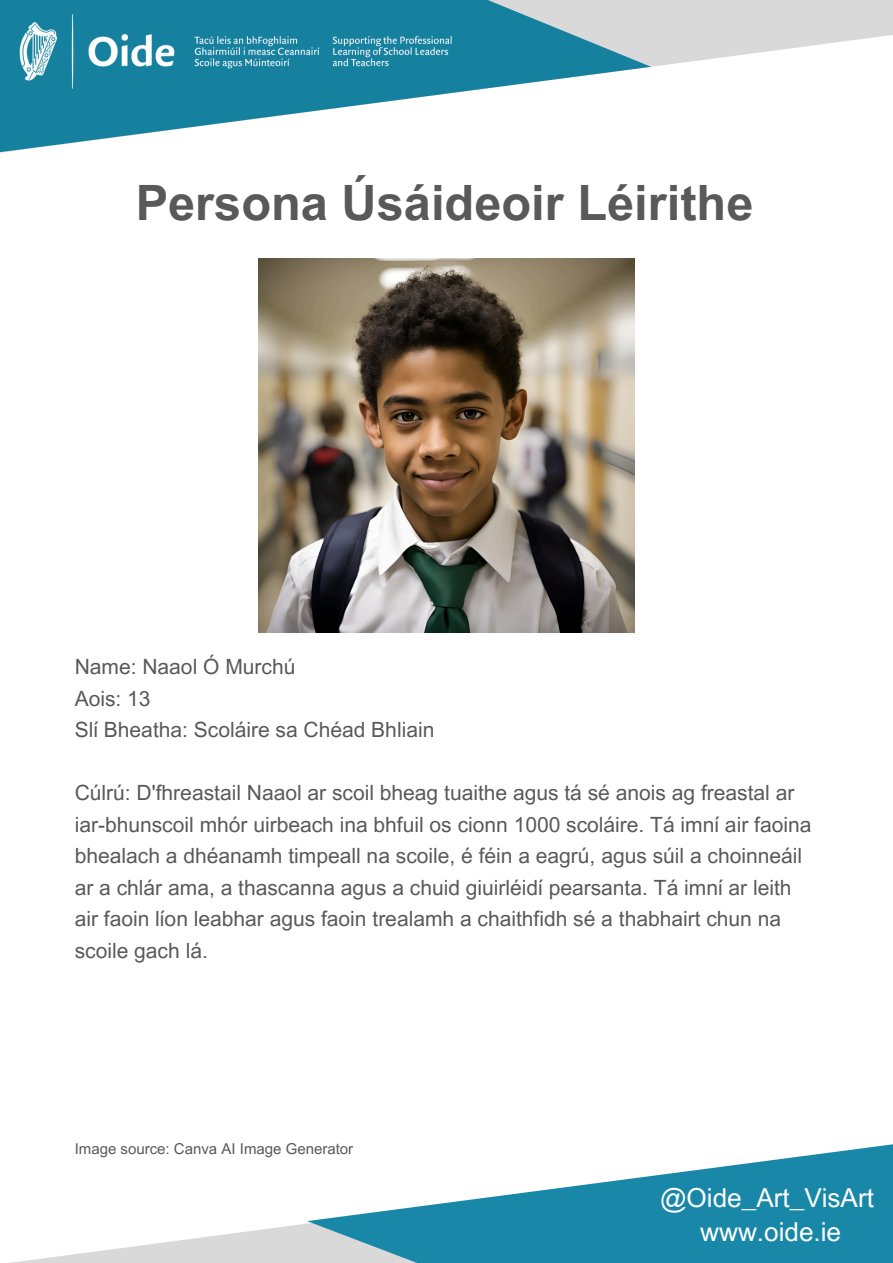
<style>
.page{position:relative;width:893px;height:1263px;background:#fff}
.page>*{position:absolute;margin:0;border:0;box-sizing:border-box;transform-origin:0 0}
.t1{font:700 48.75px "Arial MT Pro";color:#595959}
.t2{font:26.17px "Arial MT Pro";color:#fff}
.t3{font:21px/31.5px "Arial MT Pro";color:#595959}
.t4{font:15px "Arial MT Pro";color:#595959}
</style>
<div class="page">
<svg style="left:651px;top:0;width:242px;height:67px;fill:#d9d9d9"></svg>
<svg style="left:0;top:0;width:651px;height:153px"></svg>
<svg style="left:10px;top:1223px;width:297px;height:40px"></svg>
<svg style="left:307px;top:1144px;width:586px;height:119px;fill:#1987a8"></svg>
<img style="left:0;top:0;width:472px;height:109px">
<img style="left:258px;top:258px;width:376px;height:374px">
<p class="t1" style="left:136px;top:184px;width:619px">Persona Úsáideoir Léirithe</p>
<h3 class="t3" style="left:75px;top:654px;width:361px">Name: Naaol Ó Murchú<br>Aois: 13<br>Slí Bheatha: Scoláire sa Chéad Bhliain</h3>
<h3 class="t3" style="left:75px;top:780px;width:738px">Cúlrú: D'fhreastail Naaol ar scoil bheag tuaithe agus tá sé anois ag freastal ar iar-bhunscoil mhór uirbeach ina bhfuil os cionn 1000 scoláire. Tá imní air faoina bhealach a dhéanamh timpeall na scoile, é féin a eagrú, agus súil a choinneáil ar a chlár ama, a thascanna agus a chuid giuirléidí pearsanta. Tá imní ar leith air faoin líon leabhar agus faoin trealamh a chaithfidh sé a thabhairt chun na scoile gach lá.</h3>
<p class="t4" style="left:75px;top:1143px;width:280px">Image source: Canva AI Image Generator</p>
<h1 class="t2" style="left:660px;top:1188px;width:215px">@Oide_Art_VisArt</h1>
<p class="t2" style="left:700px;top:1222px;width:142px">www.oide.ie</p>
</div>
